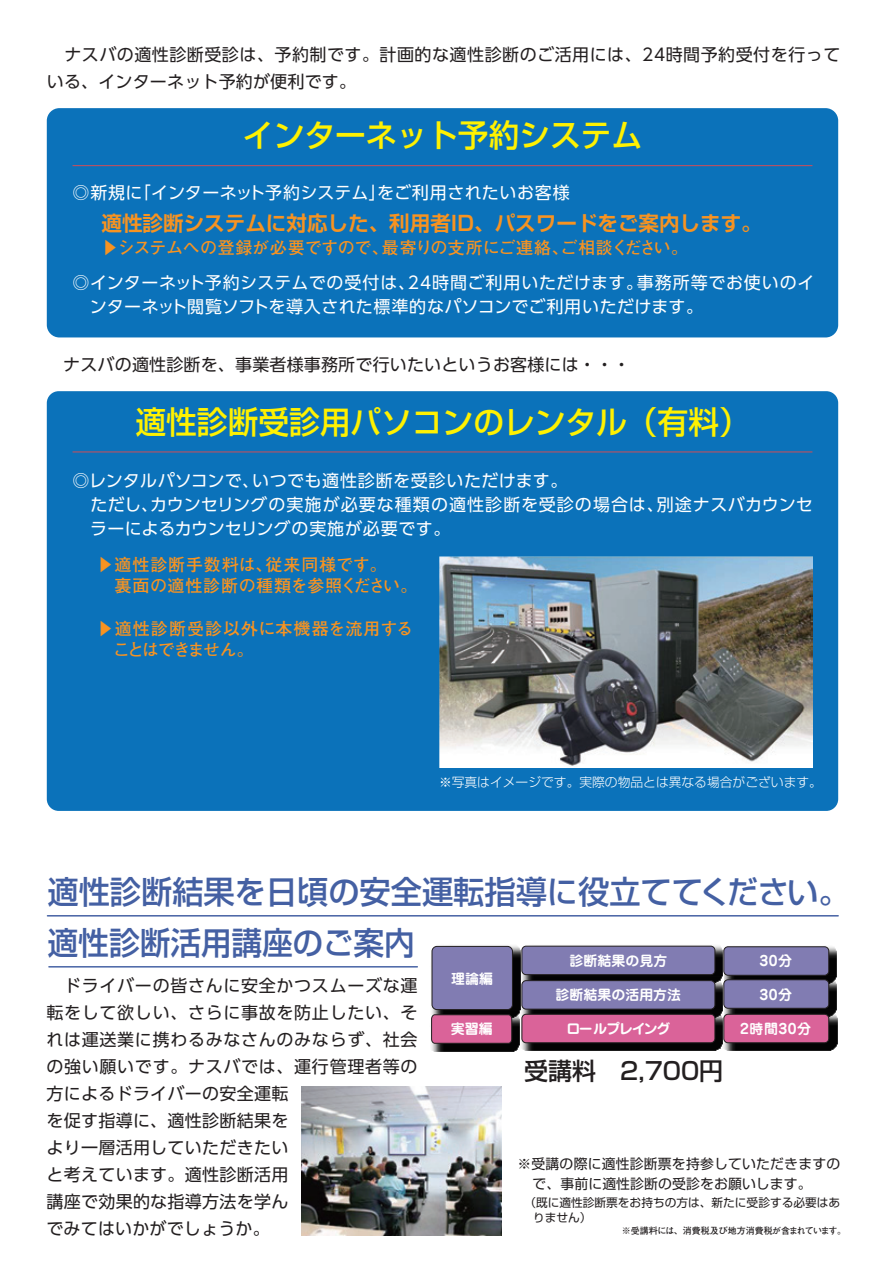
<style>
.page{position:relative;width:885px;height:1263px;background:#fff}
.page>*{position:absolute;margin:0;border:0;box-sizing:border-box;transform-origin:0 0}
.t1{font:500 31.95px "Shin Go Pro";color:#4460a3}
.t2{font:500 31.5px "Shin Go Pro";color:#fff101}
.t3{font:500 24px "Shin Go Pro";color:#231f20}
.t4{font:700 20.55px "Shin Go Pro De";color:#f79321}
.t5{font:16.95px/27px "UD Shin Go Pro";letter-spacing:.015em;color:#231f20}
.t6{font:16.95px/24px "UD Shin Go Pro";letter-spacing:.025em;color:#fff}
.t7{font:700 16.95px/21.3px "Futo Go B101 Pro";letter-spacing:.02em;color:#f79321}
.t8{font:16.95px "UD Shin Go Pro";letter-spacing:.06em;color:#fff}
.t9{font:700 16.95px/21.3px "Futo Go B101 Pro";letter-spacing:.05em;color:#f79321}
.t10{font:700 16.95px "Futo Go B101 Pro";letter-spacing:-.01em;color:#f79321}
.t11{font:16.95px "UD Shin Go Pro";color:#fff}
.t12{font:16.95px "UD Shin Go Pro";letter-spacing:.05em;color:#fff}
.t13{font:16.95px "UD Shin Go Pro";letter-spacing:-.01em;color:#fff}
.t14{font:16.95px "UD Shin Go Pro";letter-spacing:.055em;color:#fff}
.t15{font:700 16.95px "Futo Go B101 Pro";letter-spacing:-.1em;color:#f79321}
.t16{font:700 13.95px "Jun 501 Pro";color:#fff}
.t17{font:700 13.95px "Jun 501 Pro";letter-spacing:-.08em;color:#fff}
.t18{font:13.8px/19.5px "Shin Go Pro";letter-spacing:.015em;color:#231f20}
.t19{font:300 12.75px "Shin Go Pro";color:#fff}
.t20{font:11.7px/15px "Shin Go Pro";color:#231f20}
.t21{font:700 9px "Futo Go B101 Pro";letter-spacing:-.01em;color:#231f20}
</style>
<div class="page">
<div style="left:47px;top:108px;width:791px;height:229px;background:#0b72ba;border-radius:13px"></div>
<div style="left:47px;top:391px;width:791px;height:420px;background:#0b72ba;border-radius:12px"></div>
<hr style="left:72px;top:165px;width:740px;height:1px;background:#d04d58">
<hr style="left:72px;top:452px;width:740px;height:1px;background:#d04d58">
<img style="left:439px;top:556px;width:373px;height:211px">
<img style="left:431px;top:945px;width:86px;height:65px">
<hr style="left:47px;top:915px;width:791px;height:1px;background:#4460a3">
<img style="left:724px;top:947px;width:113px;height:28px">
<img style="left:724px;top:975px;width:113px;height:35px">
<img style="left:431px;top:1010px;width:86px;height:42px">
<img style="left:517px;top:945px;width:206px;height:31px">
<img style="left:517px;top:976px;width:206px;height:34px">
<img style="left:517px;top:1010px;width:202px;height:41px">
<img style="left:719px;top:1010px;width:119px;height:41px">
<hr style="left:49px;top:966px;width:368px;height:1px;background:#4460a3">
<div style="left:723px;top:947px;width:105px;height:28px;background:#817cb2;border-radius:4px"></div>
<div style="left:723px;top:946px;width:106px;height:29px;border:1px solid #231f20;border-radius:4px"></div>
<div style="left:723px;top:980px;width:105px;height:28px;background:#817cb2;border-radius:4px"></div>
<div style="left:723px;top:979px;width:106px;height:29px;border:1px solid #231f20;border-radius:4px"></div>
<svg style="left:431px;top:1014px;width:81px;height:30px;background:#c75c8c"></svg>
<div style="left:432px;top:946px;width:80px;height:63px;background:#817cb2;border-radius:5px"></div>
<div style="left:431px;top:946px;width:81px;height:64px;border:1px solid #231f20;border-radius:5px"></div>
<div style="left:522px;top:946px;width:192px;height:29px;background:#817cb2;border-radius:4px"></div>
<div style="left:521px;top:946px;width:194px;height:29px;border:1px solid #231f20;border-radius:4px"></div>
<div style="left:522px;top:981px;width:192px;height:28px;background:#817cb2;border-radius:4px"></div>
<div style="left:521px;top:980px;width:194px;height:29px;border:1px solid #231f20;border-radius:4px"></div>
<div style="left:522px;top:1014px;width:192px;height:29px;background:#da6399;border-radius:4px"></div>
<div style="left:521px;top:1014px;width:194px;height:29px;border:1px solid #231f20;border-radius:4px"></div>
<div style="left:723px;top:1014px;width:105px;height:29px;background:#da6399;border-radius:4px"></div>
<div style="left:723px;top:1014px;width:106px;height:29px;border:1px solid #231f20;border-radius:4px"></div>
<img style="left:301px;top:1086px;width:200px;height:150px">
<p class="t5" style="left:47px;top:41px;width:794px">　ナスバの適性診断受診は、予約制です。計画的な適性診断のご活用には、24時間予約受付を行っている、インターネット予約が便利です。</p>
<h2 class="t2" style="left:243px;top:110px;width:400px">インターネット予約システム</h2>
<p class="t6" style="left:377px;top:180px;width:194px">をご利用されたいお客様</p>
<p class="t11" style="left:134px;top:179px;width:253px">「インターネット予約システム」</p>
<p class="t6" style="left:73px;top:180px;width:72px">◎新規に</p>
<p class="t4" style="left:101px;top:206px;width:661px">適性診断システムに対応した、利用者ID、パスワードをご案内します。</p>
<p class="t7" style="left:382px;top:235px;width:188px">最寄りの支所にご連絡、</p>
<p class="t15" style="left:560px;top:234px;width:129px">ご相談ください。</p>
<p class="t10" style="left:101px;top:234px;width:289px">▶システムへの登録が必要ですので、</p>
<p class="t12" style="left:408px;top:269px;width:237px">24時間ご利用いただけます。</p>
<p class="t6" style="left:90px;top:270px;width:614px;text-indent:-17px">◎インターネット予約システムでの受付は、<br>ンターネット閲覧ソフトを導入された標準的なパソコンでご利用いただけます。</p>
<p class="t14" style="left:636px;top:269px;width:179px">事務所等でお使いのイ</p>
<p class="t5" style="left:46px;top:351px;width:585px">　ナスバの適性診断を、事業者様事務所で行いたいというお客様には・・・</p>
<h2 class="t2" style="left:135px;top:396px;width:615px">適性診断受診用パソコンのレンタル（有料(</h2>
<p class="t13" style="left:72px;top:466px;width:188px">◎レンタルパソコンで、</p>
<p class="t6" style="left:252px;top:468px;width:317px">いつでも適性診断を受診いただけます。</p>
<p class="t8" style="left:150px;top:490px;width:515px">カウンセリングの実施が必要な種類の適性診断を受診の場合は、</p>
<p class="t6" style="left:656px;top:492px;width:158px">別途ナスバカウンセ</p>
<p class="t6" style="left:90px;top:492px;width:362px;text-indent:-18px">　ただし、<br>ラーによるカウンセリングの実施が必要です。</p>
<p class="t7" style="left:265px;top:552px;width:123px">従来同様です。</p>
<p class="t9" style="left:97px;top:552px;width:322px">▶適性診断手数料は、<br>　裏面の適性診断の種類を参照ください。</p>
<p class="t7" style="left:113px;top:615px;width:301px;text-indent:-16px">▶適性診断受診以外に本機器を流用することはできません。</p>
<p class="t19" style="left:439px;top:771px;width:384px">※写真はイメージです。実際の物品とは異なる場合がございます。</p>
<h1 class="t1" style="left:47px;top:865px;width:803px">適性診断結果を日頃の安全運転指導に役立ててください。</h1>
<h1 class="t1" style="left:47px;top:916px;width:369px">適性診断活用講座のご案内</h1>
<p class="t5" style="left:46px;top:971px;width:372px">　ドライバーの皆さんに安全かつスムーズな運転をして欲しい、さらに事故を防止したい、それは運送業に携わるみなさんのみならず、社会の強い願いです。ナスバでは、運行管理者等の方によるドライバーの安全運転<br>を促す指導に、適性診断結果を<br>より一層活用していただきたい<br>と考えています。適性診断活用<br>講座で効果的な指導方法を学ん<br>でみてはいかがでしょうか。</p>
<p class="t16" style="left:451px;top:967px;width:43px">理論編</p>
<p class="t16" style="left:450px;top:1018px;width:43px">実習編</p>
<p class="t16" style="left:569px;top:949px;width:99px">診断結果の見方</p>
<p class="t16" style="left:555px;top:984px;width:127px">診断結果の活用方法</p>
<p class="t17" style="left:566px;top:1018px;width:106px">ロールプレイング</p>
<h3 class="t3" style="left:524px;top:1051px;width:200px">受講料　2,700円</h3>
<p class="t16" style="left:759px;top:949px;width:34px">30分</p>
<p class="t16" style="left:759px;top:984px;width:34px">30分</p>
<p class="t16" style="left:740px;top:1018px;width:72px">2時間30分</p>
<p class="t18" style="left:532px;top:1152px;width:309px;text-indent:-15px">※受講の際に適性診断票を持参していただきますので、事前に適性診断の受診をお願いします。</p>
<p class="t20" style="left:517px;top:1193px;width:324px;text-indent:7px">（既に適性診断票をお持ちの方は、新たに受診する必要はあ　りません(</p>
<p class="t21" style="left:621px;top:1223px;width:226px">※受講料には、消費税及び地方消費税が含まれています。</p>
</div>
